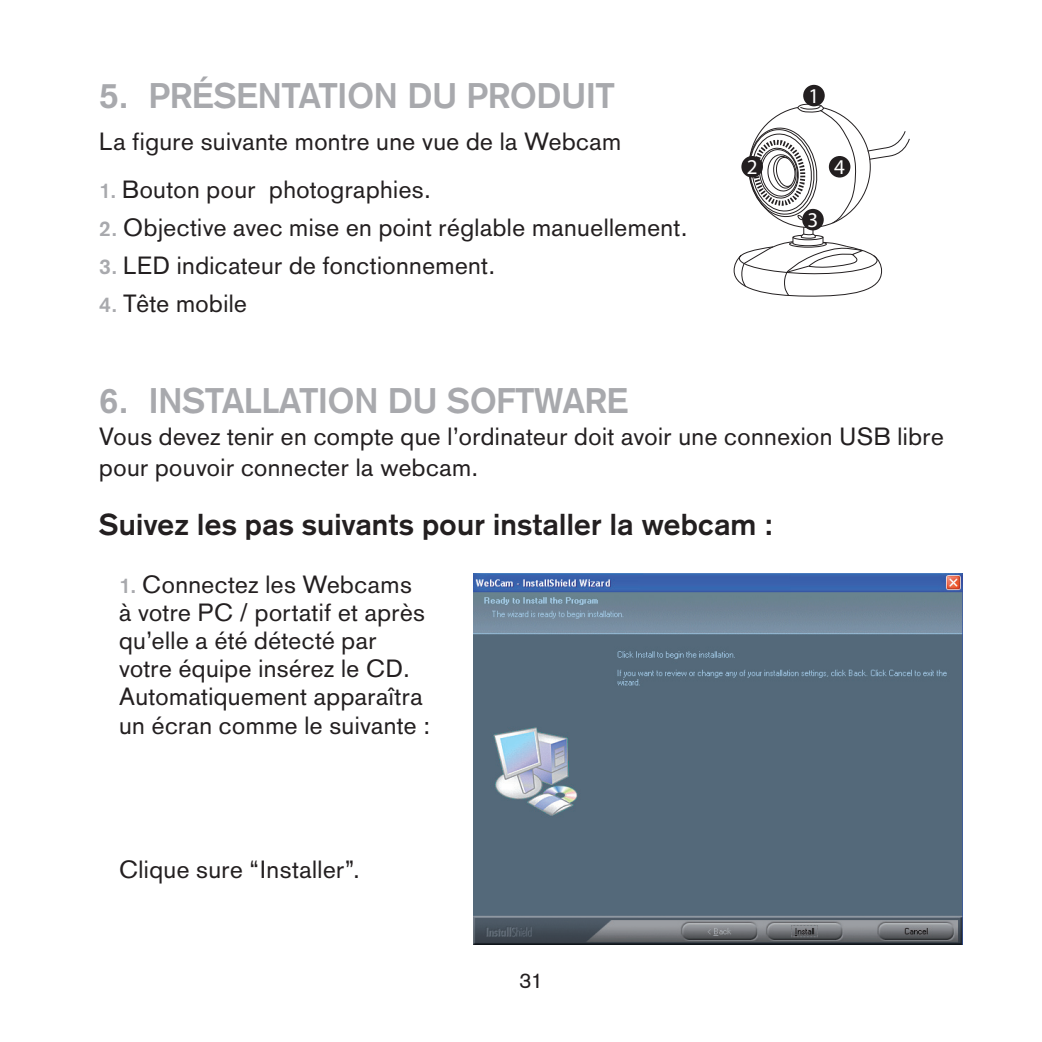
<style>
.page{position:relative;width:1042px;height:1042px;background:#fff}
.page>*{position:absolute;margin:0;border:0;box-sizing:border-box;transform-origin:0 0}
.t1{font:700 35px "Akzidenz Grotesk";color:#a8a9ad}
.t2{font:700 29.75px "Akzidenz Grotesk";letter-spacing:.01em;color:#231f20}
.t3{font:24.5px/28px "Akzidenz Grotesk";letter-spacing:.02em;color:#231f20}
.t4{font:21px "Myriad Pro";color:#fff}
.t5{font:21px "Akzidenz Grotesk";color:#231f20}
.s1{font-weight:700;font-size:21px;color:#a8a9ad}
</style>
<div class="page">
<svg style="left:733px;top:104px;width:177px;height:193px"></svg>
<div style="left:803px;top:85px;width:22px;height:21px;background:#231f20;border-radius:50%"></div>
<div style="left:802px;top:209px;width:22px;height:21px;background:#231f20;border-radius:50%"></div>
<div style="left:829px;top:156px;width:21px;height:22px;background:#231f20;border-radius:50%"></div>
<div style="left:741px;top:156px;width:22px;height:22px;background:#231f20;border-radius:50%"></div>
<img style="left:473px;top:574px;width:489px;height:370px">
<h1 class="t1" style="left:99px;top:75px;width:138px">5. Présent</h1>
<h1 class="t1" style="left:299px;top:75px;width:41px">ation</h1>
<h1 class="t1" style="left:408px;top:75px;width:103px">du produit</h1>
<p class="t3" style="left:99px;top:127px;width:523px">La figure suivante montre une vue de la Webcam</p>
<p class="t3" style="left:99px;top:175px;width:333px"><span class="s1">1.</span> Bouton pour photographies.</p>
<p class="t3" style="left:99px;top:213px;width:590px"><span class="s1">2.</span> Objective avec mise en point réglable manuellement.</p>
<p class="t3" style="left:99px;top:251px;width:397px"><span class="s1">3.</span> LED indicateur de fonctionnement.</p>
<p class="t3" style="left:99px;top:289px;width:149px"><span class="s1">4.</span> Tête mobile</p>
<p class="t4" style="left:808px;top:83px;width:12px">1</p>
<p class="t4" style="left:747px;top:154px;width:12px">2</p>
<p class="t4" style="left:834px;top:154px;width:12px">4</p>
<p class="t4" style="left:807px;top:207px;width:12px">3</p>
<h1 class="t1" style="left:99px;top:380px;width:221px">6. Installation</h1>
<h1 class="t1" style="left:388px;top:380px;width:241px">du SOFTWARE</h1>
<p class="t3" style="left:99px;top:421px;width:846px;line-height:31.5px">Vous devez tenir en compte que l’ordinateur doit avoir une connexion USB libre pour pouvoir connecter la webcam.</p>
<p class="t2" style="left:99px;top:507px;width:675px">Suivez les pas suivants pour installer la webcam :</p>
<p class="t3" style="left:119px;top:571px;width:313px"><span class="s1">1.</span> Connectez les Webcams<br>à votre PC / portatif et après qu’elle a été détecté par votre équipe insérez le CD.<br>Automatiquement apparaîtra un écran comme le suivante :</p>
<p class="t3" style="left:119px;top:855px;width:242px">Clique sure “Installer”.</p>
<p class="t5" style="left:519px;top:968px;width:25px">31</p>
</div>
